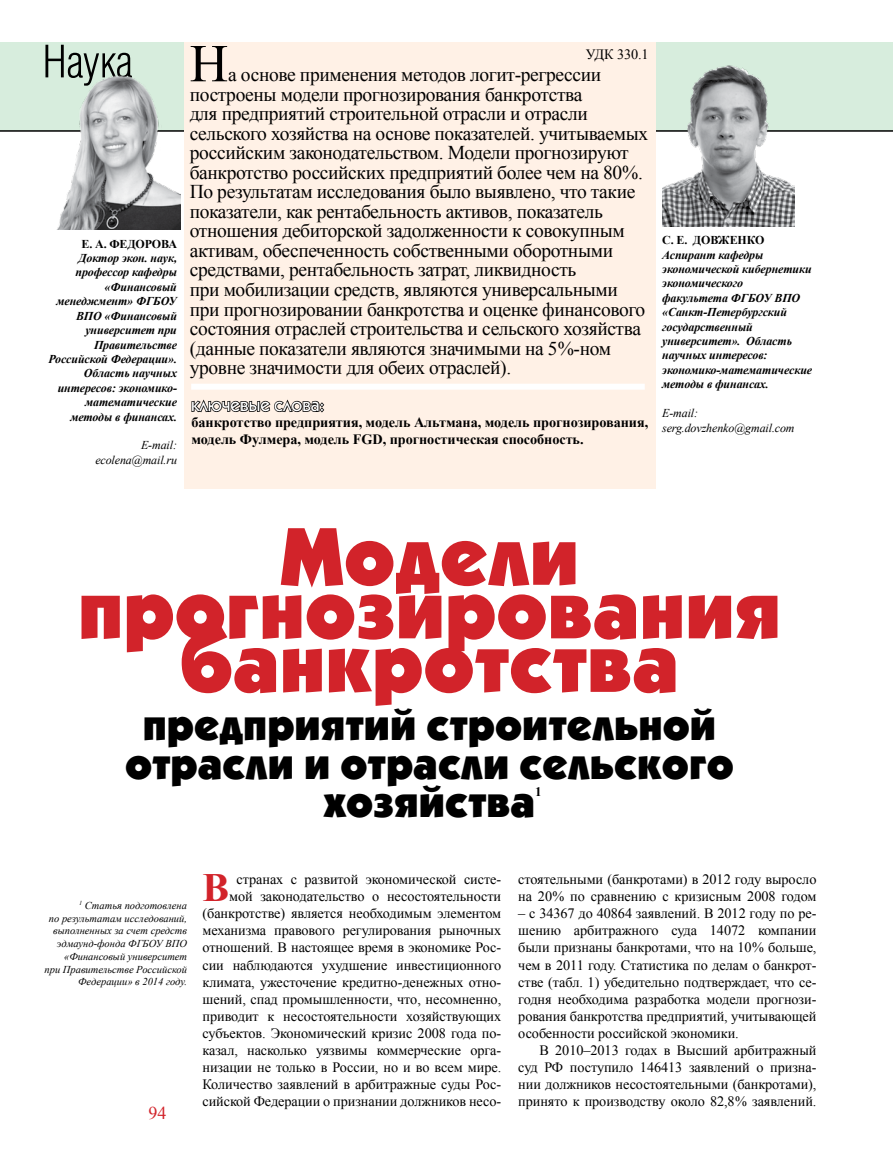
<style>
.page{position:relative;width:893px;height:1149px;background:#fff}
.page>*{position:absolute;margin:0;border:0;box-sizing:border-box;transform-origin:0 0}
.t1{font:900 82.5px "Kabel C";color:#d2232a}
.t2{font:53.25px "Times New Roman";color:#000}
.t3{font:900 43.8px/38.7px "Kabel C";color:#000;text-align:center}
.t4{font:700 40.05px "Times New Roman";color:#d2232a}
.t5{font:19.5px/19.5px "Times New Roman";letter-spacing:-.02em;color:#000}
.t6{font:500 18px "Kabel C";color:#fff}
.t7{font:18px "Times New Roman";color:#d2232a}
.t8{font:14.25px/17.1px "Times New Roman";letter-spacing:-.005em;color:#000;text-align:justify}
.t9{font:700 14.25px/17.1px "Times New Roman";letter-spacing:-.005em;color:#000}
.t10{font:700 13.05px "Times New Roman";color:#000}
.t11{font:italic 700 12px/14.4px "Times New Roman";letter-spacing:-.01em;color:#000;text-align:right}
.t12{font:italic 12px/14.4px "Times New Roman";letter-spacing:-.01em;color:#000;text-align:right}
.t13{font:700 12px "Times New Roman";letter-spacing:-.01em;color:#000}
.t14{font:italic 10.5px/12.8px "Times New Roman";color:#000;text-align:right}
</style>
<div class="page">
<div style="left:0;top:43px;width:893px;height:88px;background:#d7eddd"></div>
<hr style="left:0;top:130px;width:893px;height:2px;background:#000">
<div style="left:184px;top:43px;width:472px;height:445px;background:#fff1e6"></div>
<svg style="left:191px;top:399px;width:134px;height:14px"></svg>
<div style="left:191px;top:383px;width:454px;height:6px;background:#fff"></div>
<svg style="left:45px;top:45px;width:86px;height:33px"></svg>
<img style="left:53px;top:60px;width:127px;height:169px">
<img style="left:662px;top:65px;width:132px;height:162px">
<p class="t13" style="left:81px;top:235px;width:64px">Е. А. Федорова</p>
<p class="t11" style="left:48px;top:250px;width:130px">Доктор экон. наук, профессор кафедры «Финансовый менеджмент» ФГБОУ<br>ВПО «Финансовый университет при<br>Правительстве<br>Российской Федерации».<br>Област ь научных интересов: экономико&shy;математические методы в финансах.</p>
<p class="t12" style="left:95px;top:438px;width:83px">E-mail: ecolena@mail.ru</p>
<h2 class="t2" style="left:190px;top:28px;width:40px">Н</h2>
<p class="t8" style="left:586px;top:46px;width:64px">УДК 330.1</p>
<p class="t5" style="left:190px;top:65px;width:460px;text-indent:38px">а основе применения методов логит-регрессии построены модели прогнозирования банкротства<br>для предприятий строительной отрасли и отрасли сельского хозяйства на основе показателей. учитываемых российским законодательством. Модели прогнозируют банкротство российских предприятий более чем на 80%.<br>По результатам исследования было выявлено, что такие показатели, как рентабельность активов, показатель отношения дебиторской задолженности к совокупным активам, обеспеченность собственными оборотными средствами, рентабельность затрат, ликвидность<br>при мобилизации средств, являются универсальными при прогнозировании банкротства и оценке финансового состояния отраслей строительства и сельского хозяйства (данные показатели являются значимыми на 5%-ном уровне значимости для обеих отраслей).</p>
<p class="t6" style="left:191px;top:394px;width:134px">ключевые слова:</p>
<p class="t9" style="left:192px;top:413px;width:458px">банкротство предприятия, модель Альтмана, модель прогнозирования, модель Фулмера, модель FGD, прогностическая способность.</p>
<p class="t13" style="left:662px;top:232px;width:41px">С. Е. Дов</p>
<p class="t13" style="left:718px;top:232px;width:22px">женко</p>
<p class="t11" style="left:662px;top:247px;width:152px;text-align:left">Аспирант кафедры экономической кибернетики экономического<br>факультет а ФГБОУ ВПО «Санкт -Петербургский государственный университет». Область научных интересов: экономико-математические методы в финансах.</p>
<p class="t12" style="left:662px;top:405px;width:134px;text-align:left">E-mail: serg.dovzhenko@gmail.com</p>
<h1 class="t1" style="left:280px;top:507px;width:301px">Модели</h1>
<h1 class="t1" style="left:78px;top:560px;width:704px">прогнозирования</h1>
<h1 class="t1" style="left:180px;top:613px;width:501px">банкротства</h1>
<h3 class="t3" style="left:125px;top:703px;width:610px">предприятий строительной отрасли и отрасли сельского хозяйства</h3>
<p class="t10" style="left:535px;top:782px;width:8px">1</p>
<p class="t14" style="left:45px;top:898px;width:144px"><sup>1</sup> Статья подготовлена<br>по результатам исследований, выполненных за счет средств эдмаунд-фонда ФГБОУ ВПО «Финансовый университет<br>при Правительстве Российской<br>Федерации» в 2014 году.</p>
<p class="t7" style="left:148px;top:1100px;width:19px">94</p>
<p class="t8" style="left:202px;top:870px;width:300px;text-align:right">странах с развитой экономической систе-<br>мой законодательство о несостоятельности (банкротстве) является необходимым элементом механизма правового регулирования рыночных отношений. В настоящее время в экономике Рос&shy;сии наблюдаются ухудшение инвестиционного климата, ужесточение кредитно-денежных отно&shy;шений, спад промышленности, что, несомненно, приводит к несостоятельности хозяйствующих субъектов. Экономический кризис 2008 года по&shy;казал, насколько уязвимы коммерческие орга&shy;низации не только в России, но и во всем мире.<br>Количество заявлений в арбитражные суды Рос&shy;сийской Федерации о признании должников несо-</p>
<p class="t8" style="left:518px;top:870px;width:300px">стоятельными (банкротами) в 2012 году выросло на 20% по сравнению с кризисным 2008 годом</p>
<h3 class="t4" style="left:202px;top:859px;width:28px">В</h3>
<p class="t8" style="left:518px;top:904px;width:300px">– с 34367 до 40864 заявлений. В 2012 году по ре&shy;шению арбитражного суда 14072 компании были признаны банкротами, что на 10% больше, чем в 2011 году. Статистика по делам о банкрот&shy;стве (табл. 1) убедительно подтверждает, что се&shy;годня необходима разработка модели прогнози&shy;рования банкротства предприятий, учитывающей особенности российской экономики.</p>
<p class="t8" style="left:518px;top:1041px;width:300px;text-indent:21px">В 2010–2013 годах в Высший арбитражный суд РФ поступило 146413 заявлений о призна&shy;нии должников несостоятельными (банкротами), принято к производству около 82,8% заявлений.</p>
</div>
